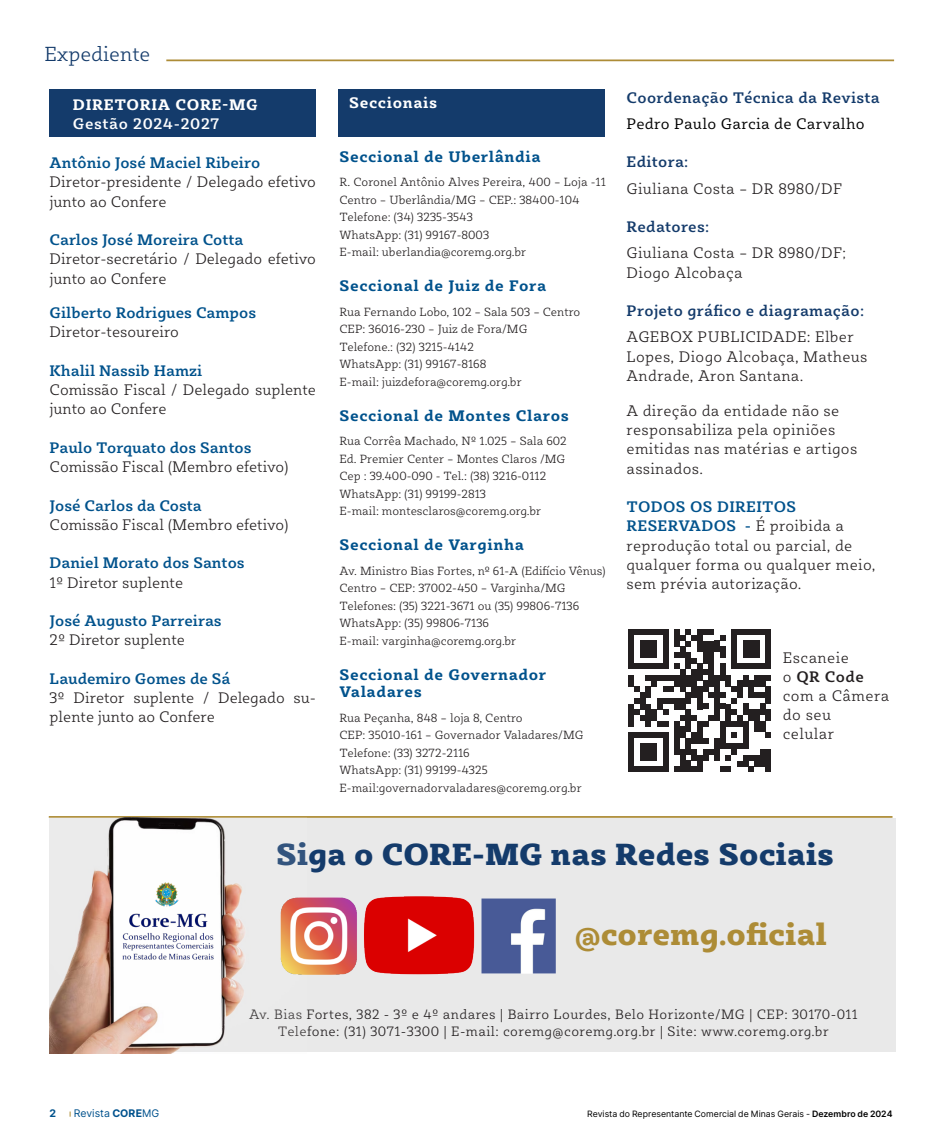
<style>
.page{position:relative;width:943px;height:1141px;background:#fff}
.page>*{position:absolute;margin:0;border:0;box-sizing:border-box;transform-origin:0 0}
.t1{font:800 31.5px "Sybilla";color:#143b6b}
.t2{font:800 31.5px "Sybilla";color:#ad8c36}
.t3{font:300 21px "Sybilla";color:#143b6b}
.t4{font:300 15.75px/19.2px "Sybilla";letter-spacing:.02em;color:#231f20}
.t5{font:300 15.75px/19.2px "Sybilla";color:#231f20}
.t6{font:500 15.75px "Sybilla";color:#00528c}
.t7{font:700 15.75px/17.5px "Sybilla";letter-spacing:.04em;color:#00528c}
.t8{font:500 15.75px "Sybilla";letter-spacing:.02em;color:#143b6b}
.t9{font:300 15.75px/18.9px "Sybilla";letter-spacing:.03em;color:#231f20}
.t10{font:15.75px "Sybilla";letter-spacing:.02em;color:#000}
.t11{font:700 15.75px "Sybilla";letter-spacing:.04em;color:#fff}
.t12{font:500 15.75px "Sybilla";letter-spacing:.04em;color:#fff}
.t13{font:300 14px/16.8px "Sybilla";letter-spacing:.03em;color:#231f20;text-align:center}
.t14{font:300 12.25px/17.5px "Sybilla";color:#231f20}
.t15{font:10.5px "Inter";color:#00528d}
.t16{font:700 10.5px "Inter";color:#00528c}
.t17{font:8.75px "Inter";color:#000}
.s1{font-weight:500;color:#00528c}
.s2{font-weight:500}
.s3{font-weight:700}
.s4{font-weight:600}
</style>
<div class="page">
<hr style="left:166px;top:59px;width:728px;height:2px;background:#ad8c36">
<div style="left:50px;top:818px;width:845px;height:234px;background:#e9e9e9"></div>
<div style="left:50px;top:89px;width:266px;height:47px;background:#143b6b"></div>
<div style="left:338px;top:89px;width:266px;height:47px;background:#143b6b"></div>
<hr style="left:49px;top:816px;width:843px;height:2px;background:#ad8c36">
<div style="left:628px;top:629px;width:6px;height:35px;background:#231f20"></div>
<div style="left:640px;top:641px;width:5px;height:17px;background:#231f20"></div>
<div style="left:645px;top:641px;width:6px;height:17px;background:#231f20"></div>
<div style="left:651px;top:641px;width:6px;height:17px;background:#231f20"></div>
<svg style="left:634px;top:629px;width:28px;height:6px"></svg>
<div style="left:662px;top:629px;width:6px;height:35px;background:#231f20"></div>
<div style="left:674px;top:629px;width:6px;height:17px;background:#231f20"></div>
<div style="left:680px;top:646px;width:5px;height:12px;background:#231f20"></div>
<div style="left:697px;top:629px;width:5px;height:23px;background:#231f20"></div>
<div style="left:702px;top:641px;width:6px;height:23px;background:#231f20"></div>
<svg style="left:680px;top:629px;width:34px;height:17px"></svg>
<div style="left:708px;top:641px;width:6px;height:23px;background:#231f20"></div>
<div style="left:714px;top:641px;width:6px;height:11px;background:#231f20"></div>
<svg style="left:720px;top:635px;width:5px;height:6px"></svg>
<div style="left:720px;top:646px;width:5px;height:12px;background:#231f20"></div>
<div style="left:731px;top:629px;width:6px;height:35px;background:#231f20"></div>
<div style="left:742px;top:641px;width:6px;height:17px;background:#231f20"></div>
<div style="left:748px;top:641px;width:6px;height:17px;background:#231f20"></div>
<div style="left:754px;top:641px;width:5px;height:17px;background:#231f20"></div>
<svg style="left:737px;top:629px;width:28px;height:6px"></svg>
<div style="left:765px;top:629px;width:6px;height:35px;background:#231f20"></div>
<svg style="left:628px;top:652px;width:143px;height:120px"></svg>
<div style="left:765px;top:749px;width:6px;height:12px;background:#231f20"></div>
<div style="left:765px;top:761px;width:6px;height:11px;background:#231f20"></div>
<img style="left:50px;top:818px;width:257px;height:235px">
<img style="left:111px;top:876px;width:110px;height:90px">
<img style="left:281px;top:897px;width:274px;height:77px">
<h2 class="t3" style="left:44px;top:41px;width:108px">Expediente</h2>
<p class="t11" style="left:73px;top:94px;width:186px">DIRETORIA CORE-MG</p>
<p class="t11" style="left:349px;top:92px;width:90px">Seccionais</p>
<p class="t12" style="left:73px;top:113px;width:148px">Gestão 2024-2027</p>
<p class="t6" style="left:50px;top:153px;width:212px">Antônio José Maciel Ribeiro</p>
<p class="t5" style="left:50px;top:172px;width:268px">Diretor-presidente / Delegado efetivo junto ao Confere</p>
<p class="t6" style="left:50px;top:229px;width:195px">Carlos José Moreira Cotta</p>
<p class="t5" style="left:50px;top:249px;width:268px">Diretor-secretário / Delegado efetivo junto ao Confere</p>
<p class="t6" style="left:50px;top:302px;width:208px">Gilberto Rodrigues Campos</p>
<p class="t5" style="left:50px;top:322px;width:131px">Diretor-tesoureiro</p>
<p class="t6" style="left:50px;top:360px;width:154px">Khalil Nassib Hamzi</p>
<p class="t5" style="left:50px;top:380px;width:268px">Comissão Fiscal / Delegado suplente junto ao Confere</p>
<p class="t6" style="left:50px;top:437px;width:203px">Paulo Torquato dos Santos</p>
<p class="t5" style="left:50px;top:457px;width:240px">Comissão Fiscal (Membro efetivo)</p>
<p class="t6" style="left:50px;top:495px;width:154px">José Carlos da Costa</p>
<p class="t5" style="left:50px;top:514px;width:240px">Comissão Fiscal (Membro efetivo)</p>
<p class="t6" style="left:50px;top:553px;width:197px">Daniel Morato dos Santos</p>
<p class="t5" style="left:50px;top:572px;width:135px">1º Diretor suplente</p>
<p class="t6" style="left:50px;top:610px;width:174px">José Augusto Parreiras</p>
<p class="t5" style="left:50px;top:630px;width:137px">2º Diretor suplente</p>
<p class="t6" style="left:50px;top:668px;width:182px">Laudemiro Gomes de Sá</p>
<p class="t5" style="left:50px;top:688px;width:268px">3º Diretor suplente / Delegado su&shy;plente junto ao Confere</p>
<p class="t7" style="left:339px;top:147px;width:202px">Seccional de Uberlândia</p>
<p class="t14" style="left:339px;top:173px;width:268px">R. Coronel Antônio Alves Pereira, 400 – Loja -11<br>Centro – Uberlândia/MG – CEP.: 38400-104<br>Telefone: (34) 3235-3543<br>WhatsApp: (31) 99167-8003<br>E-mail: uberlandia@coremg.org.br</p>
<p class="t7" style="left:339px;top:277px;width:208px">Seccional de Juiz de Fora</p>
<p class="t14" style="left:339px;top:303px;width:242px">Rua Fernando Lobo, 102 – Sala 503 – Centro<br>CEP: 36016-230 – Juiz de Fora/MG<br>Telefone.: (32) 3215-4142<br>WhatsApp: (31) 99167-8168<br>E-mail: juizdefora@coremg.org.br</p>
<p class="t7" style="left:339px;top:406px;width:231px">Seccional de Montes Claros</p>
<p class="t14" style="left:339px;top:432px;width:229px">Rua Corrêa Machado, Nº 1.025 – Sala 602<br>Ed. Premier Center – Montes Claros /MG Cep : 39.400-090 - Tel.: (38) 3216-0112<br>WhatsApp: (31) 99199-2813<br>E-mail: montesclaros@coremg.org.br</p>
<p class="t7" style="left:339px;top:536px;width:186px">Seccional de Varginha</p>
<p class="t14" style="left:339px;top:562px;width:268px">Av. Ministro Bias Fortes, nº 61-A (Edifício Vênus)<br>Centro – CEP: 37002-450 – Varginha/MG Telefones: (35) 3221-3671 ou (35) 99806-7136<br>WhatsApp: (35) 99806-7136<br>E-mail: varginha@coremg.org.br</p>
<p class="t7" style="left:339px;top:665px;width:208px">Seccional de Governador<br>Valadares</p>
<p class="t14" style="left:339px;top:709px;width:245px">Rua Peçanha, 848 – loja 8, Centro<br>CEP: 35010-161 – Governador Valadares/MG Telefone: (33) 3272-2116<br>WhatsApp: (31) 99199-4325<br>E-mail:governadorvaladares@coremg.org.br</p>
<p class="t8" style="left:626px;top:87px;width:255px">Coordenação Técnica da Revista</p>
<p class="t10" style="left:626px;top:113px;width:239px">Pedro Paulo Garcia de Carvalho</p>
<p class="t8" style="left:626px;top:152px;width:63px">Editora:</p>
<p class="t4" style="left:626px;top:178px;width:217px">Giuliana Costa – DR 8980/DF</p>
<p class="t8" style="left:626px;top:217px;width:84px">Redatores:</p>
<p class="t4" style="left:626px;top:243px;width:221px">Giuliana Costa – DR 8980/DF;<br>Diogo Alcobaça</p>
<p class="t8" style="left:626px;top:301px;width:239px">Projeto gráfico e diagramação:</p>
<p class="t4" style="left:626px;top:327px;width:242px">AGEBOX PUBLICIDADE: Elber<br>Lopes, Diogo Alcobaça, Matheus<br>Andrade, Aron Santana.</p>
<p class="t4" style="left:626px;top:400px;width:232px">A direção da entidade não se responsabiliza pela opiniões emitidas nas matérias e artigos assinados.</p>
<p class="t4" style="left:626px;top:497px;width:250px"><span class="s1">TODOS OS DIREITOS<br>RESERVADOS -</span> É proibida a reprodução total ou parcial, de qualquer forma ou qualquer meio, sem prévia autorização.</p>
<p class="t9" style="left:782px;top:648px;width:108px">Escaneie<br>o <span class="s2">QR Code </span>com a Câmera do seu<br>celular</p>
<h1 class="t1" style="left:276px;top:833px;width:559px">Siga o CORE-MG nas Redes Sociais</h1>
<h1 class="t2" style="left:575px;top:913px;width:253px">@coremg.oficial</h1>
<p class="t13" style="left:249px;top:1006px;width:610px">Av. Bias Fortes, 382 - 3º e 4º andares | Bairro Lourdes, Belo Horizonte/MG | CEP: 30170-011<br>Telefone: (31) 3071-3300 | E-mail: coremg@coremg.org.br | Site: www.coremg.org.br</p>
<p class="t16" style="left:50px;top:1106px;width:8px">2</p>
<p class="t15" style="left:74px;top:1106px;width:87px">Revista <span class="s3">CORE</span>MG</p>
<p class="t17" style="left:587px;top:1107px;width:307px">Revista do Representante Comercial de Minas Gerais - <span class="s4">Dezembro de 2024</span></p>
</div>
